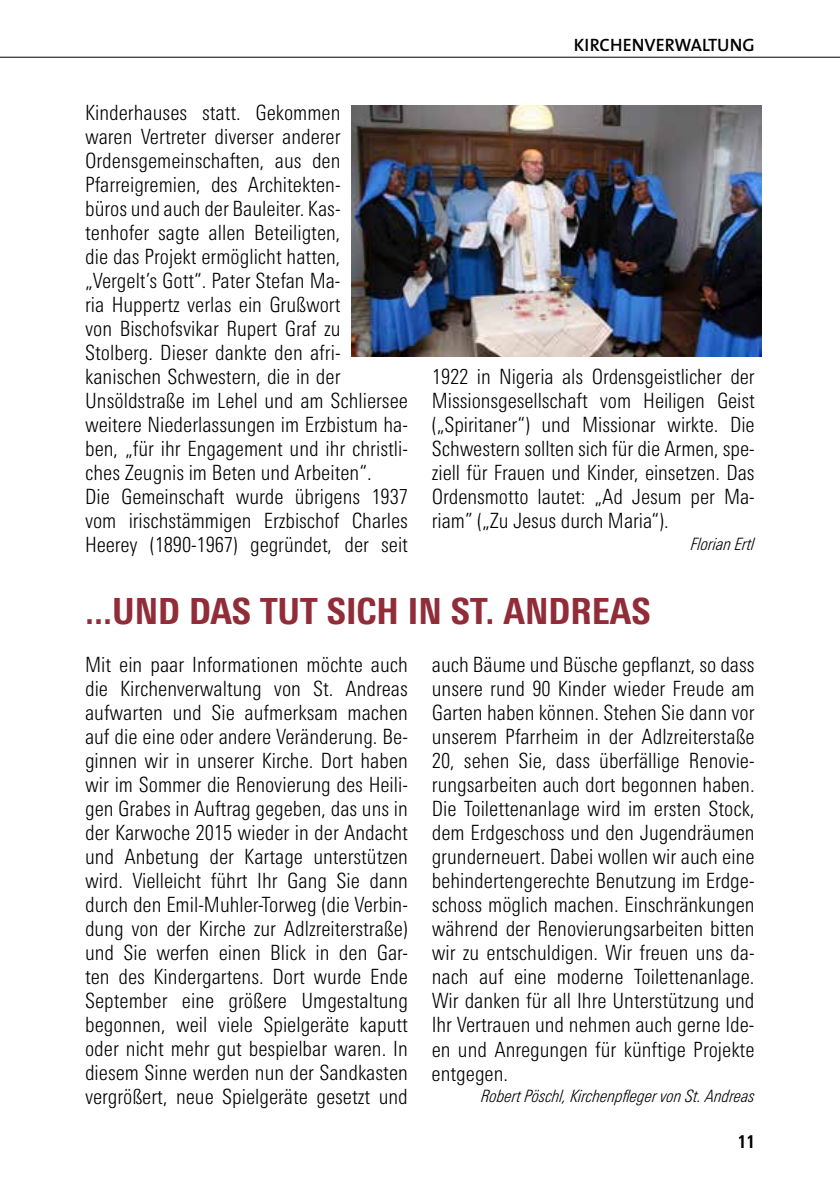
<style>
.page{position:relative;width:840px;height:1191px;background:#fff}
.page>*{position:absolute;margin:0;border:0;box-sizing:border-box;transform-origin:0 0}
.t1{font:800 condensed 36px "Linotype Univers";color:#912d38}
.t2{font:300 condensed 21px/24px "Linotype Univers";color:#000;text-align:justify}
.t3{font:600 18px "The Sans";letter-spacing:-.01em;color:#000}
.t4{font:700 condensed 18px "Linotype Univers";color:#000}
.t5{font:italic 300 condensed 17px "Linotype Univers";color:#000}
</style>
<div class="page">
<hr style="left:0;top:57px;width:839px;height:1px;background:#000">
<img style="left:351px;top:106px;width:409px;height:250px">
<p class="t2" style="left:85px;top:101px;width:324px;text-align:left">Kinderhauses statt. Gekommen<br>waren Vertreter diverser anderer Ordensgemeinschaften, aus den Pfarreigremien, des Architekten-<br>büros und auch der Bauleiter. Kas&shy;tenhofer sagte allen Beteiligten,<br>die das Projekt ermöglicht hatten, „Vergelt’s Gott“. Pater Stefan Ma-<br>ria Huppertz verlas ein Grußwort<br>von Bischofsvikar Rupert Graf zu Stolberg. Dieser dankte den afri&shy;kanischen Schwestern, die in der Unsöldstraße im Lehel und am Schliersee weitere Niederlassungen im Erzbistum ha&shy;ben, „für ihr Engagement und ihr christli&shy;ches Zeugnis im Beten und Arbeiten“.<br>Die Gemeinschaft wurde übrigens 1937 vom irischstämmigen Erzbischof Charles Heerey (1890-1967) gegründet, der seit</p>
<p class="t3" style="left:573px;top:30px;width:182px">KI RCHENVERWALTUN G</p>
<p class="t2" style="left:431px;top:365px;width:324px">1922 in Nigeria als Ordensgeistlicher der Missionsgesellschaft vom Heiligen Geist („Spiritaner“) und Missionar wirkte. Die Schwestern sollten sich für die Armen, spe&shy;ziell für Frauen und Kinder, einsetzen. Das Ordensmotto lautet: „Ad Jesum per Ma&shy;riam” („Zu Jesus durch Maria“).</p>
<p class="t5" style="left:690px;top:534px;width:65px">Florian Ertl</p>
<h1 class="t1" style="left:85px;top:590px;width:566px">...UND DAS TUT SICH IN ST. ANDREAS</h1>
<p class="t2" style="left:85px;top:653px;width:324px">Mit ein paar Informationen möchte auch die Kirchenverwaltung von St. Andreas aufwarten und Sie aufmerksam machen auf die eine oder andere Veränderung. Be&shy;ginnen wir in unserer Kirche. Dort haben wir im Sommer die Renovierung des Heili&shy;gen Grabes in Auftrag gegeben, das uns in der Karwoche 2015 wieder in der Andacht und Anbetung der Kartage unterstützen wird. Vielleicht führt Ihr Gang Sie dann durch den Emil-Muhler-Torweg (die Verbin&shy;dung von der Kirche zur Adlzreiterstraße) und Sie werfen einen Blick in den Gar&shy;ten des Kindergartens. Dort wurde Ende September eine größere Umgestaltung begonnen, weil viele Spielgeräte kaputt oder nicht mehr gut bespielbar waren. In diesem Sinne werden nun der Sandkasten vergrößert, neue Spielgeräte gesetzt und</p>
<p class="t2" style="left:431px;top:653px;width:324px">auch Bäume und Büsche gepflanzt, so dass unsere rund 90 Kinder wieder Freude am Garten haben können. Stehen Sie dann vor unserem Pfarrheim in der Adlzreiterstaße 20, sehen Sie, dass überfällige Renovie&shy;rungsarbeiten auch dort begonnen haben.<br>Die Toilettenanlage wird im ersten Stock, dem Erdgeschoss und den Jugendräumen grunderneuert. Dabei wollen wir auch eine behindertengerechte Benutzung im Erdge&shy;schoss möglich machen. Einschränkungen während der Renovierungsarbeiten bitten wir zu entschuldigen. Wir freuen uns da&shy;nach auf eine moderne Toilettenanlage.<br>Wir danken für all Ihre Unterstützung und Ihr Vertrauen und nehmen auch gerne Ide&shy;en und Anregungen für künftige Projekte entgegen.</p>
<p class="t5" style="left:481px;top:1086px;width:275px">Robert Pöschl, Kirchenpfleger von St. Andreas</p>
<p class="t4" style="left:737px;top:1131px;width:18px">11</p>
</div>
